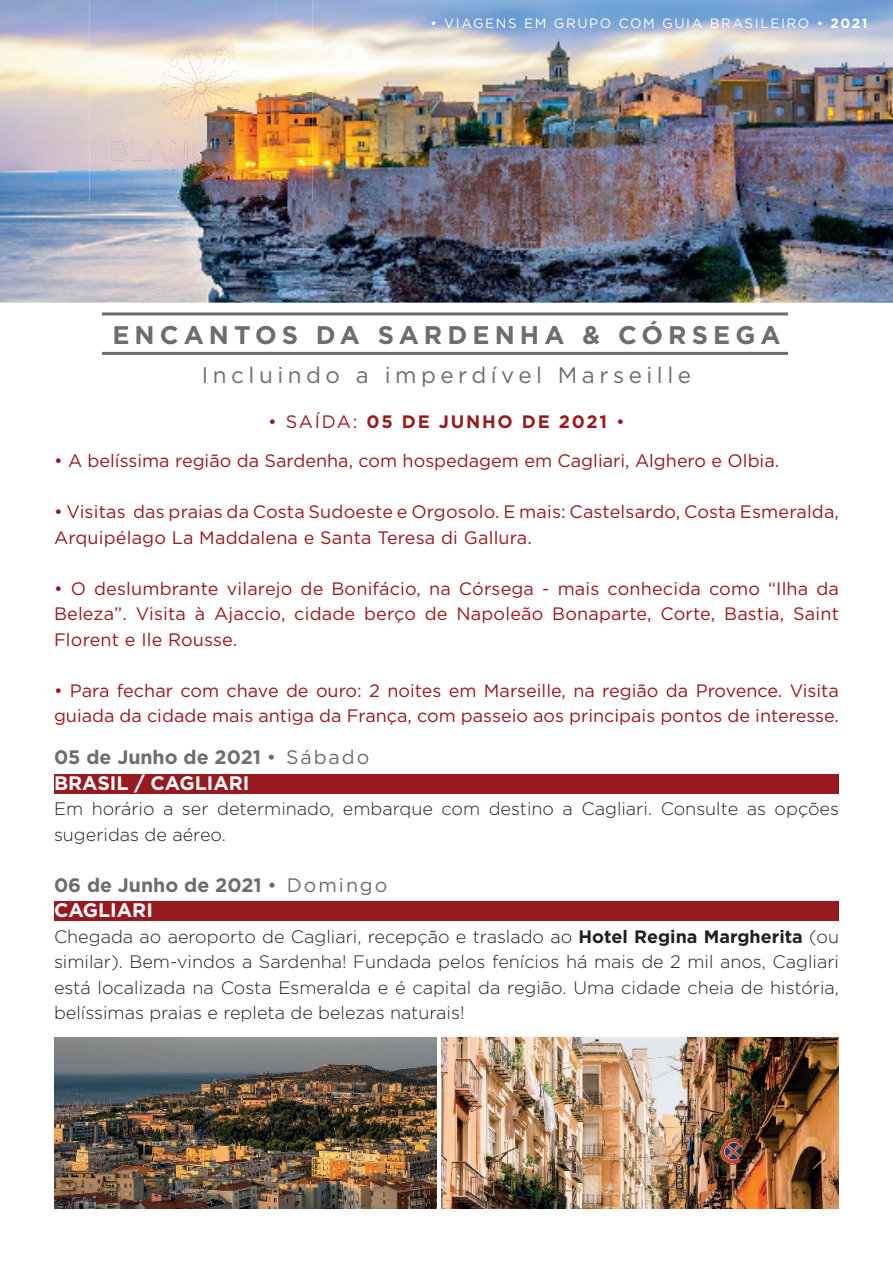
<style>
.page{position:relative;width:893px;height:1263px;background:#fff}
.page>*{position:absolute;margin:0;border:0;box-sizing:border-box;transform-origin:0 0}
.t1{font:700 25.5px "Gotham";letter-spacing:.2em;color:#6c6d70}
.t2{font:22.5px "Gotham";letter-spacing:.2em;color:#6c6d70}
.t3{font:700 19.5px/25.5px "Gotham";color:#6c6d70}
.t4{font:18px/25.5px "Gotham";color:#991a1e}
.t5{font:300 18px/25.5px "Gotham";color:#231f20}
.t6{font:700 18px "Gotham";letter-spacing:.1em;color:#991a1e}
.t7{font:13.5px "Gotham";letter-spacing:.12em;color:#fff}
.s1{font-weight:700}
.s2{font-weight:400}
.s3{color:#fff}
</style>
<div class="page">
<img style="left:0;top:0;width:893px;height:303px">
<img style="left:89px;top:0;width:223px;height:201px">
<img style="left:275px;top:141px;width:15px;height:20px">
<img style="left:112px;top:49px;width:157px;height:128px">
<div style="left:54px;top:774px;width:785px;height:19px;background:#991a1e"></div>
<div style="left:54px;top:901px;width:785px;height:20px;background:#991a1e"></div>
<hr style="left:102px;top:312px;width:686px;height:3px;background:#6c6d70">
<hr style="left:102px;top:352px;width:686px;height:3px;background:#6c6d70">
<img style="left:54px;top:1037px;width:383px;height:172px">
<img style="left:441px;top:1037px;width:398px;height:172px">
<p class="t7" style="left:430px;top:14px;width:439px">• VIAGENS EM GRUPO COM GUIA BRASILEIRO • <span class="s1">2021</span></p>
<h1 class="t1" style="left:112px;top:318px;width:670px">ENCANTOS DA SARDENHA &amp; CÓRSEGA</h1>
<p class="t2" style="left:202px;top:360px;width:491px">Incluindo a imperdível Marseille</p>
<p class="t6" style="left:268px;top:409px;width:358px"><span class="s2">• SAÍDA:</span> 05 DE JUNHO DE 2021 <span class="s2">•</span></p>
<p class="t4" style="left:54px;top:448px;width:727px">• A belíssima região da Sardenha, com hospedagem em Cagliari, Alghero e Olbia.</p>
<p class="t4" style="left:54px;top:499px;width:786px">• Visitas das praias da Costa Sudoeste e Orgosolo. E mais: Castelsardo, Costa Esmeralda,<br>Arquipélago La Maddalena e Santa Teresa di Gallura.</p>
<p class="t4" style="left:54px;top:575px;width:786px;text-align:justify">• O deslumbrante vilarejo de Bonifácio, na Córsega - mais conhecida como “Ilha da Beleza”. Visita à Ajaccio, cidade berço de Napoleão Bonaparte, Corte, Bastia, Saint Florent e Ile Rousse.</p>
<p class="t4" style="left:54px;top:677px;width:786px">• Para fechar com chave de ouro: 2 noites em Marseille, na região da Provence. Visita guiada da cidade mais antiga da França, com passeio aos principais pontos de interesse.</p>
<p class="t3" style="left:54px;top:744px;width:317px">05 de Junho de 2021 <span class="s2">• Sábado<br></span><span class="s3">BRASIL / CAGLIARI</span></p>
<p class="t5" style="left:54px;top:795px;width:786px">Em horário a ser determinado, embarque com destino a Cagliari. Consulte as opções sugeridas de aéreo.</p>
<p class="t3" style="left:54px;top:872px;width:335px">06 de Junho de 2021 <span class="s2">• Domingo<br></span><span class="s3">CAGLIARI</span></p>
<p class="t5" style="left:54px;top:923px;width:786px;text-align:justify">Chegada ao aeroporto de Cagliari, recepção e traslado ao <span class="s1">Hotel Regina Margherita</span> (ou similar). Bem-vindos a Sardenha! Fundada pelos fenícios há mais de 2 mil anos, Cagliari está localizada na Costa Esmeralda e é capital da região. Uma cidade cheia de história, belíssimas praias e repleta de belezas naturais!</p>
</div>
